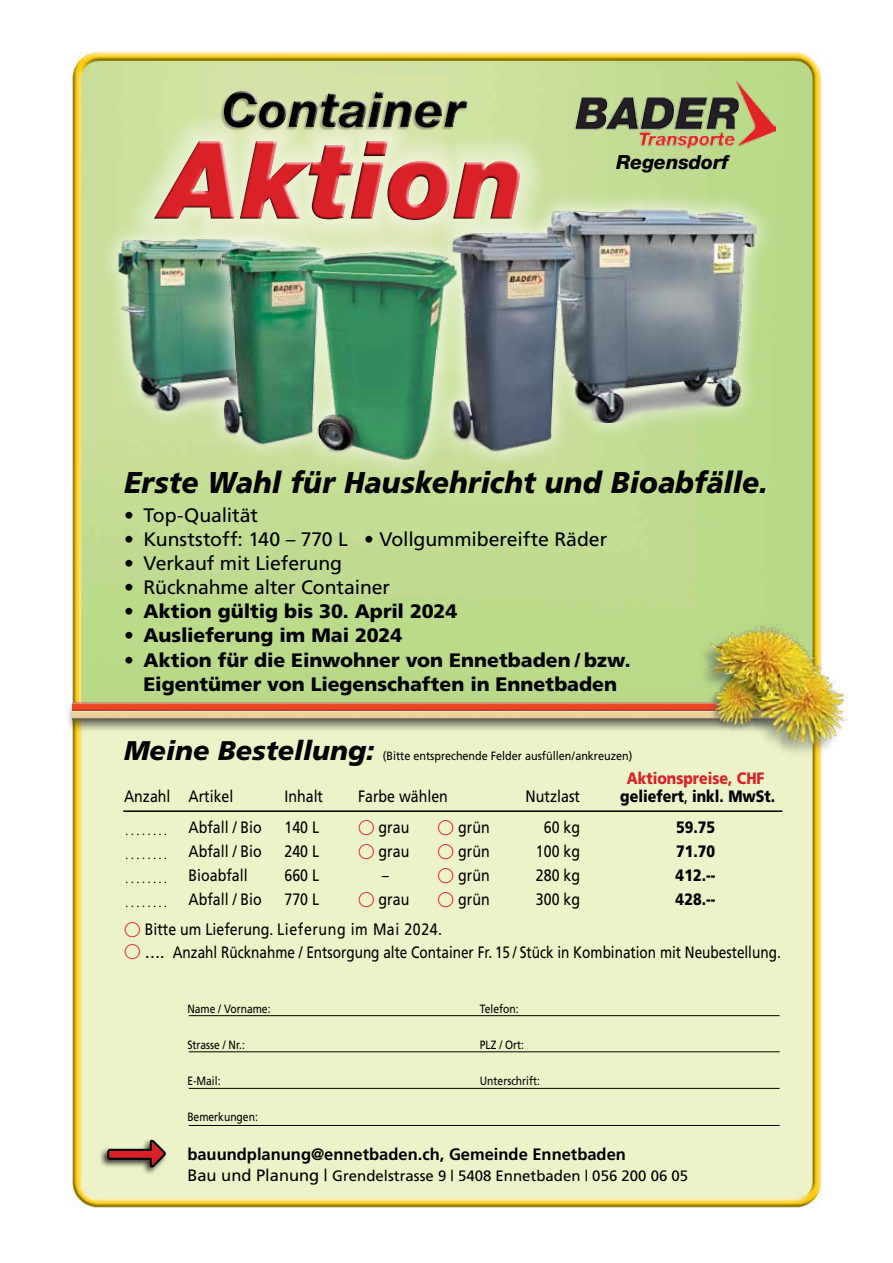
<style>
.page{position:relative;width:893px;height:1263px;background:#fff}
.page>*{position:absolute;margin:0;border:0;box-sizing:border-box;transform-origin:0 0}
.t1{font:italic 900 108.9px "Helvetica Neue";color:#da2128}
.t2{font:italic 900 30px "Frutiger";letter-spacing:.005em;color:#000;scale:.94 1}
.t3{font:italic 900 27px "Frutiger";color:#000}
.t4{font:900 19.5px/24px "Frutiger";color:#000;text-align:center}
.t5{font:19.5px "Frutiger";letter-spacing:-.005em;color:#000}
.t6{font:italic 800 19.5px "Helvetica Neue";color:#000}
.t7{font:16.5px/22.5px "Frutiger";color:#000;scale:.86 1}
.t8{font:700 16.5px "Frutiger";color:#000}
.t9{font:900 16.5px "Frutiger";color:#000;scale:.86 1}
.t10{font:900 16.5px "Frutiger";color:#da2128;scale:.86 1}
.t11{font:15px "Frutiger";color:#000}
.t12{font:12px "Frutiger";color:#000;scale:.86 1}
.t13{font:12px "Frutiger";color:#000;scale:.9 1}
.s1{font-weight:400}
.s2{font-family:"Futura";font-weight:300;font-size:19.5px}
.s3{font-family:"Futura";font-weight:300;font-size:19.5px;color:#da2128}
.s4{font-size:18px}
.s5{font-size:16.5px}
</style>
<div class="page">
<img style="left:72px;top:51px;width:749px;height:648px">
<div style="left:72px;top:734px;width:749px;height:474px;background:#ecf3c9"></div>
<div style="left:65px;top:699px;width:763px;height:35px;background:#000;opacity:.55"></div>
<img style="left:72px;top:700px;width:621px;height:28px">
<svg style="left:129px;top:116px;width:417px;height:113px;background:#d3e4ab"></svg>
<svg style="left:176px;top:138px;width:347px;height:76px"></svg>
<div style="left:151px;top:139px;width:363px;height:85px;background:#000;opacity:.75"></div>
<div style="left:220px;top:92px;width:247px;height:40px;background:#000;opacity:.3"></div>
<div style="left:229px;top:89px;width:241px;height:39px;background:#d5e3a8"></div>
<div style="left:221px;top:91px;width:247px;height:39px;background:#000;opacity:.75"></div>
<img style="left:693px;top:624px;width:153px;height:136px">
<img style="left:568px;top:82px;width:207px;height:67px">
<hr style="left:123px;top:810px;width:659px;height:2px;background:#000">
<hr style="left:189px;top:1015px;width:591px;height:1px;background:#000">
<hr style="left:189px;top:1051px;width:591px;height:1px;background:#000">
<hr style="left:189px;top:1088px;width:591px;height:1px;background:#000">
<hr style="left:189px;top:1125px;width:591px;height:1px;background:#000">
<div style="left:99px;top:1138px;width:69px;height:38px;background:#000;opacity:.75"></div>
<svg style="left:106px;top:1140px;width:62px;height:29px;background:#a97f6c"></svg>
<svg style="left:99px;top:220px;width:206px;height:209px;background:#d1e3a9"></svg>
<img style="left:115px;top:238px;width:87px;height:174px">
<svg style="left:528px;top:190px;width:247px;height:251px;background:#c0dc93"></svg>
<img style="left:547px;top:207px;width:210px;height:215px">
<svg style="left:434px;top:214px;width:160px;height:255px;background:#9fac93"></svg>
<img style="left:478px;top:231px;width:100px;height:224px">
<svg style="left:202px;top:227px;width:148px;height:235px;background:#b0caa3"></svg>
<img style="left:211px;top:244px;width:66px;height:208px">
<svg style="left:277px;top:229px;width:201px;height:252px;background:#9db68e"></svg>
<img style="left:296px;top:249px;width:163px;height:212px">
<h1 class="t1" style="left:163px;top:113px;width:364px">Aktion</h1>
<p class="t6" style="left:616px;top:151px;width:114px">Regensdorf</p>
<h2 class="t2" style="left:124px;top:465px;width:686px">Erste Wahl für Hauskehricht und Bioabfälle.</h2>
<p class="t5" style="left:124px;top:503px;width:136px">• Top-Qualität</p>
<p class="t5" style="left:124px;top:527px;width:485px">• Kunststoff: 140 – 770 L • Vollgummibereifte Räder</p>
<p class="t5" style="left:124px;top:551px;width:220px">• Verkauf mit Lieferung</p>
<p class="t5" style="left:124px;top:575px;width:268px">• Rücknahme alter Container</p>
<p class="t4" style="left:124px;top:598px;width:335px"><span class="s1">•</span> Aktion gültig bis 30. April 2024</p>
<p class="t4" style="left:124px;top:622px;width:280px">• Auslieferung im Mai 2024</p>
<p class="t4" style="left:124px;top:648px;width:508px">• Aktion für die Einwohner von Ennetbaden / bzw.<br>Eigentümer von Liegenschaften in Ennetbaden</p>
<h3 class="t3" style="left:124px;top:734px;width:252px">Meine Bestellung:</h3>
<p class="t13" style="left:383px;top:749px;width:279px">(Bitte entsprechende Felder ausfüllen/ankreuzen)</p>
<p class="t10" style="left:627px;top:768px;width:162px">Aktionspreise, CHF</p>
<p class="t7" style="left:124px;top:785px;width:129px">Anzahl Artikel</p>
<p class="t7" style="left:285px;top:785px;width:46px">Inhalt</p>
<p class="t7" style="left:358px;top:785px;width:106px">Farbe wählen</p>
<p class="t7" style="left:526px;top:785px;width:65px">Nutzlast</p>
<p class="t9" style="left:620px;top:786px;width:182px">geliefert<span class="s1">,</span> inkl. MwSt.</p>
<p class="t7" style="left:124px;top:816px;width:162px"><span class="s2">……..</span> Abfall / Bio</p>
<p class="t7" style="left:285px;top:816px;width:42px">140 L</p>
<p class="t7" style="left:358px;top:816px;width:61px"><span class="s3">O</span> grau</p>
<p class="t7" style="left:438px;top:816px;width:62px"><span class="s3">O</span> grün</p>
<p class="t7" style="left:544px;top:816px;width:44px">60 kg</p>
<p class="t9" style="left:676px;top:818px;width:47px">59.75</p>
<p class="t7" style="left:124px;top:840px;width:162px"><span class="s2">……..</span> Abfall / Bio</p>
<p class="t7" style="left:285px;top:840px;width:42px">240 L</p>
<p class="t7" style="left:358px;top:840px;width:61px"><span class="s3">O</span> grau</p>
<p class="t7" style="left:438px;top:840px;width:62px"><span class="s3">O</span> grün</p>
<p class="t7" style="left:536px;top:840px;width:53px">100 kg</p>
<p class="t9" style="left:676px;top:842px;width:47px">71.70</p>
<p class="t7" style="left:124px;top:864px;width:145px"><span class="s2">……..</span> Bioabfall</p>
<p class="t7" style="left:285px;top:864px;width:42px">660 L</p>
<p class="t7" style="left:382px;top:864px;width:10px">–</p>
<p class="t7" style="left:438px;top:864px;width:62px"><span class="s3">O</span> grün</p>
<p class="t7" style="left:536px;top:864px;width:53px">280 kg</p>
<p class="t9" style="left:676px;top:866px;width:48px">412.--</p>
<p class="t7" style="left:124px;top:888px;width:162px"><span class="s2">……..</span> Abfall / Bio</p>
<p class="t7" style="left:285px;top:888px;width:42px">770 L</p>
<p class="t7" style="left:358px;top:888px;width:61px"><span class="s3">O</span> grau</p>
<p class="t7" style="left:438px;top:888px;width:62px"><span class="s3">O</span> grün</p>
<p class="t7" style="left:536px;top:888px;width:53px">300 kg</p>
<p class="t9" style="left:676px;top:890px;width:48px">428.--</p>
<p class="t7" style="left:124px;top:918px;width:765px"><span class="s3">O</span> Bitte um Lieferung. Lieferung im Mai 2024.<br><span class="s3">O</span> <span class="s4">….</span> Anzahl Rücknahme / Entsorgung alte Container Fr. 15 / Stück in Kombination mit Neubestellung.</p>
<p class="t12" style="left:187px;top:1002px;width:98px">Name / Vorname:</p>
<p class="t12" style="left:480px;top:1002px;width:47px">Telefon:</p>
<p class="t12" style="left:187px;top:1038px;width:68px">Strasse / Nr.:</p>
<p class="t12" style="left:480px;top:1038px;width:53px">PLZ / Ort:</p>
<p class="t12" style="left:187px;top:1074px;width:40px">E-Mail:</p>
<p class="t12" style="left:480px;top:1074px;width:72px">Unterschrift:</p>
<p class="t12" style="left:187px;top:1110px;width:84px">Bemerkungen:</p>
<p class="t8" style="left:187px;top:1145px;width:440px">bauundplanung@ennetbaden.ch, Gemeinde Ennetbaden</p>
<p class="t11" style="left:187px;top:1167px;width:502px"><span class="s5">Bau und Planung |</span> Grendelstrasse 9 | 5408 Ennetbaden | 056 200 06 05</p>
</div>
